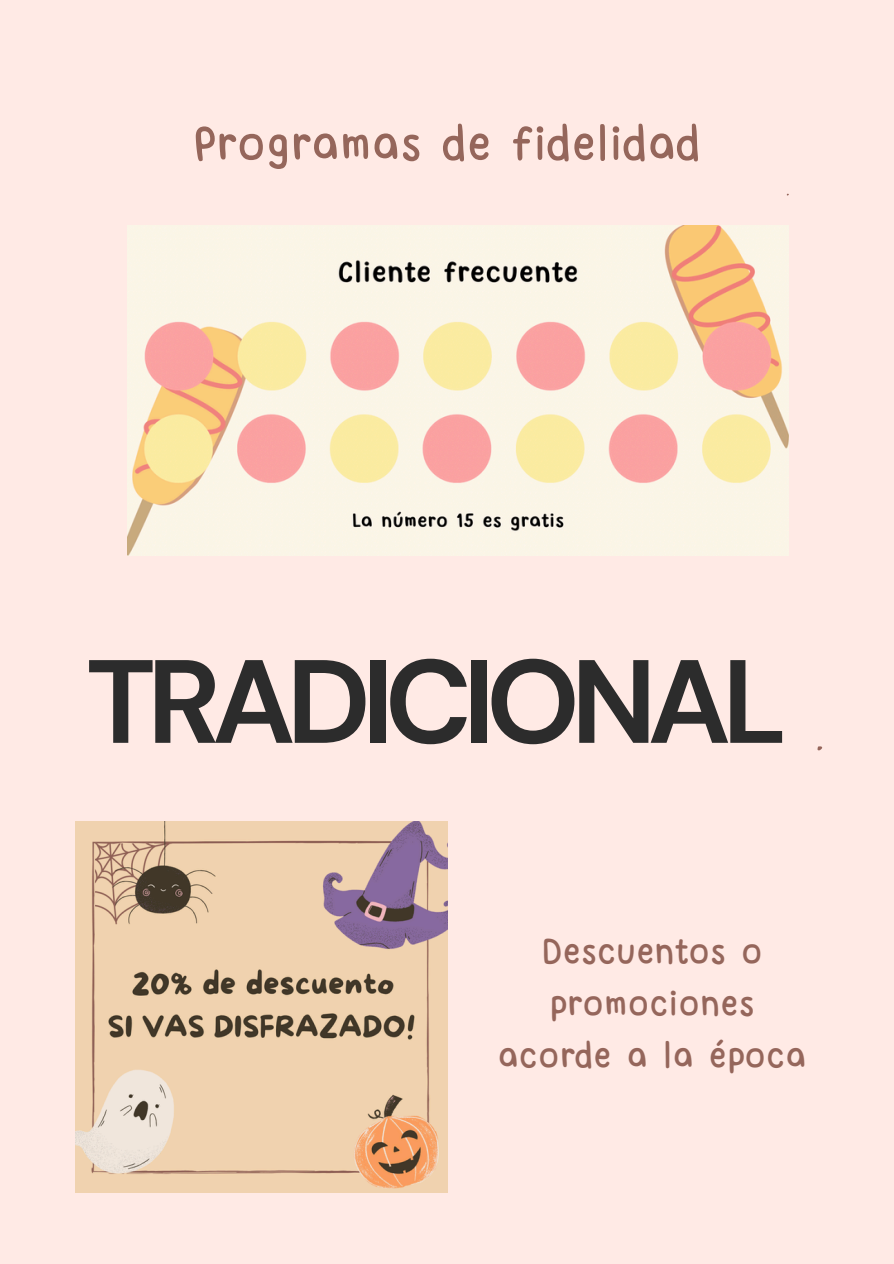
<style>
.page{position:relative;width:894px;height:1264px;background:#fff}
.page>*{position:absolute;margin:0;border:0;box-sizing:border-box;transform-origin:0 0}
.t1{font:700 118.05px "DM Sans";letter-spacing:-.07em;color:#2c2c2c}
.t2{font:50.85px "Yvesyvesdrawing";color:#95665b}
.t3{font:37.65px/52.2px "Yvesyvesdrawing";color:#95665b;text-align:center}
</style>
<div class="page">
<div style="left:0;top:0;width:893px;height:1263px;background:#ffeae5"></div>
<svg style="left:817px;top:746px;width:5px;height:4px"></svg>
<img style="left:76px;top:821px;width:371px;height:371px">
<img style="left:127px;top:225px;width:660px;height:330px">
<p class="t2" style="left:192px;top:122px;width:509px">Programas de fidelidad</p>
<h1 class="t1" style="left:86px;top:625px;width:702px">TRADICIONAL</h1>
<p class="t3" style="left:497px;top:928px;width:310px">Descuentos o promociones acorde a la época</p>
</div>
